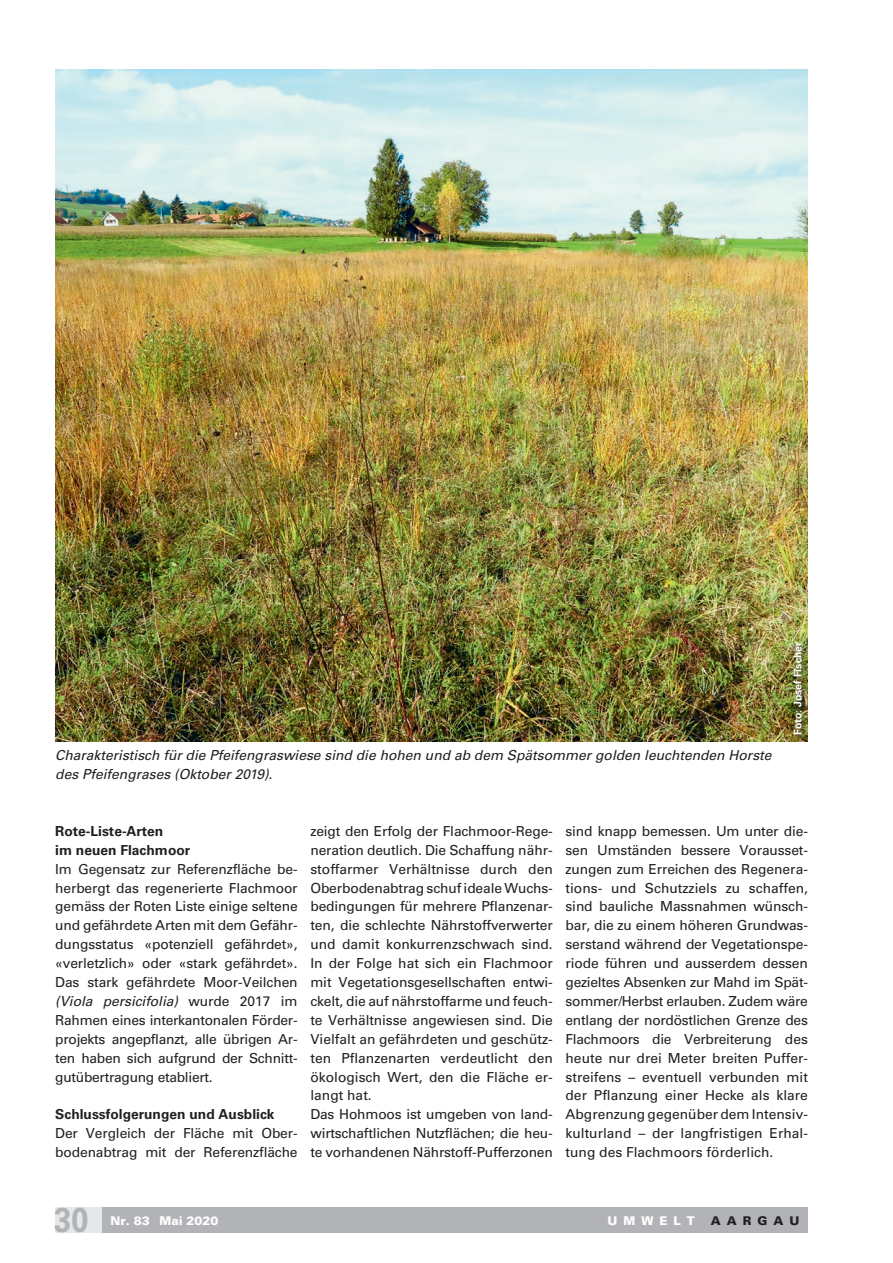
<style>
.page{position:relative;width:893px;height:1263px;background:#fff}
.page>*{position:absolute;margin:0;border:0;box-sizing:border-box;transform-origin:0 0}
.t1{font:700 34.5px "Univers LT Std";color:#b2b3b7;scale:.9 1}
.t2{font:13.8px/18.9px "Univers LT Std";letter-spacing:-.01em;color:#231f20;text-align:justify}
.t3{font:italic 13.8px/18.9px "Univers LT Std";color:#231f20}
.t4{font:700 13.8px/18.9px "Univers LT Std";color:#231f20}
.t5{font:900 12px "Univers LT Std";color:#fff}
.t6{font:900 12px "Univers LT Std";letter-spacing:.5em;color:#231f20}
.t7{font:700 10.5px "Univers LT Std";color:#fff}
.s1{font-style:italic}
</style>
<div class="page">
<div style="left:102px;top:1207px;width:706px;height:26px;background:#b2b3b7"></div>
<div style="left:55px;top:1207px;width:47px;height:26px;background:#e6e7e9"></div>
<img style="left:55px;top:69px;width:753px;height:672px">
<div style="left:792px;top:640px;width:17px;height:101px;background:#231f20;opacity:.75"></div>
<p class="t3" style="left:55px;top:746px;width:718px">Charakteristisch für die Pfeifengraswiese sind die hohen und ab dem Spätsommer golden leuchtenden Horste des Pfeifengrases (Oktober 2019).</p>
<p class="t7" style="left:792px;top:735px;width:94px;rotate:-90deg">Foto: Josef Fischer</p>
<p class="t4" style="left:55px;top:822px;width:136px">Rote-Liste-Arten<br>im neuen Flachmoor</p>
<p class="t2" style="left:55px;top:859px;width:244px">Im Gegensatz zur Referenzfläche be&shy;herbergt das regenerierte Flachmoor gemäss der Roten Liste einige seltene und gefährdete Arten mit dem Gefähr&shy;dungsstatus «potenziell gefährdet», «verletzlich» oder «stark gefährdet».<br>Das stark gefährdete Moor-Veilchen <span class="s1">(Viola persicifolia)</span> wurde 2017 im Rahmen eines interkantonalen Förder&shy;projekts angepflanzt, alle übrigen Ar&shy;ten haben sich aufgrund der Schnitt&shy;gutübertragung etabliert.</p>
<p class="t4" style="left:55px;top:1105px;width:221px">Schlussfolgerungen und Ausblick</p>
<p class="t2" style="left:55px;top:1124px;width:244px">Der Vergleich der Fläche mit Ober&shy;bodenabtrag mit der Referenzfläche</p>
<p class="t2" style="left:310px;top:821px;width:244px;text-align:left">zeigt den Erfolg der Flachmoor-Rege&shy;neration deutlich. Die Schaffung nähr&shy;stoffarmer Verhältnisse durch den Oberbodenabtrag schuf ideale Wuchs&shy;bedingungen für mehrere Pflanzenar&shy;ten, die schlechte Nährstoffverwerter und damit konkurrenzschwach sind.<br>In der Folge hat sich ein Flachmoor mit Vegetationsgesellschaften entwi&shy;ckelt, die auf nährstoffarme und feuch&shy;te Verhältnisse angewiesen sind. Die Vielfalt an gefährdeten und geschütz&shy;ten Pflanzenarten verdeutlicht den ökologisch Wert, den die Fläche er&shy;langt hat.<br>Das Hohmoos ist umgeben von land&shy;wirtschaftlichen Nutzflächen; die heu&shy;te vorhandenen Nährstoff-Pufferzonen</p>
<p class="t2" style="left:566px;top:821px;width:244px">sind knapp bemessen. Um unter die&shy;sen Umständen bessere Vorausset&shy;zungen zum Erreichen des Regenera&shy;tions- und Schutzziels zu schaffen, sind bauliche Massnahmen wünsch&shy;bar, die zu einem höheren Grundwas&shy;serstand während der Vegetationspe&shy;riode führen und ausserdem dessen gezieltes Absenken zur Mahd im Spät&shy;sommer/Herbst erlauben. Zudem wäre entlang der nordöstlichen Grenze des Flachmoors die Verbreiterung des heute nur drei Meter breiten Puffer&shy;streifens – eventuell verbunden mit der Pflanzung einer Hecke als klare Abgrenzung gegenüber dem Intensiv&shy;kulturland – der langfristigen Erhal&shy;tung des Flachmoors förderlich.</p>
<h1 class="t1" style="left:54px;top:1200px;width:40px">30</h1>
<p class="t5" style="left:111px;top:1213px;width:110px">Nr. 83 Mai 2020</p>
<p class="t5" style="left:608px;top:1213px;width:89px">UMWELT</p>
<p class="t6" style="left:711px;top:1213px;width:90px">AARGAU</p>
</div>
